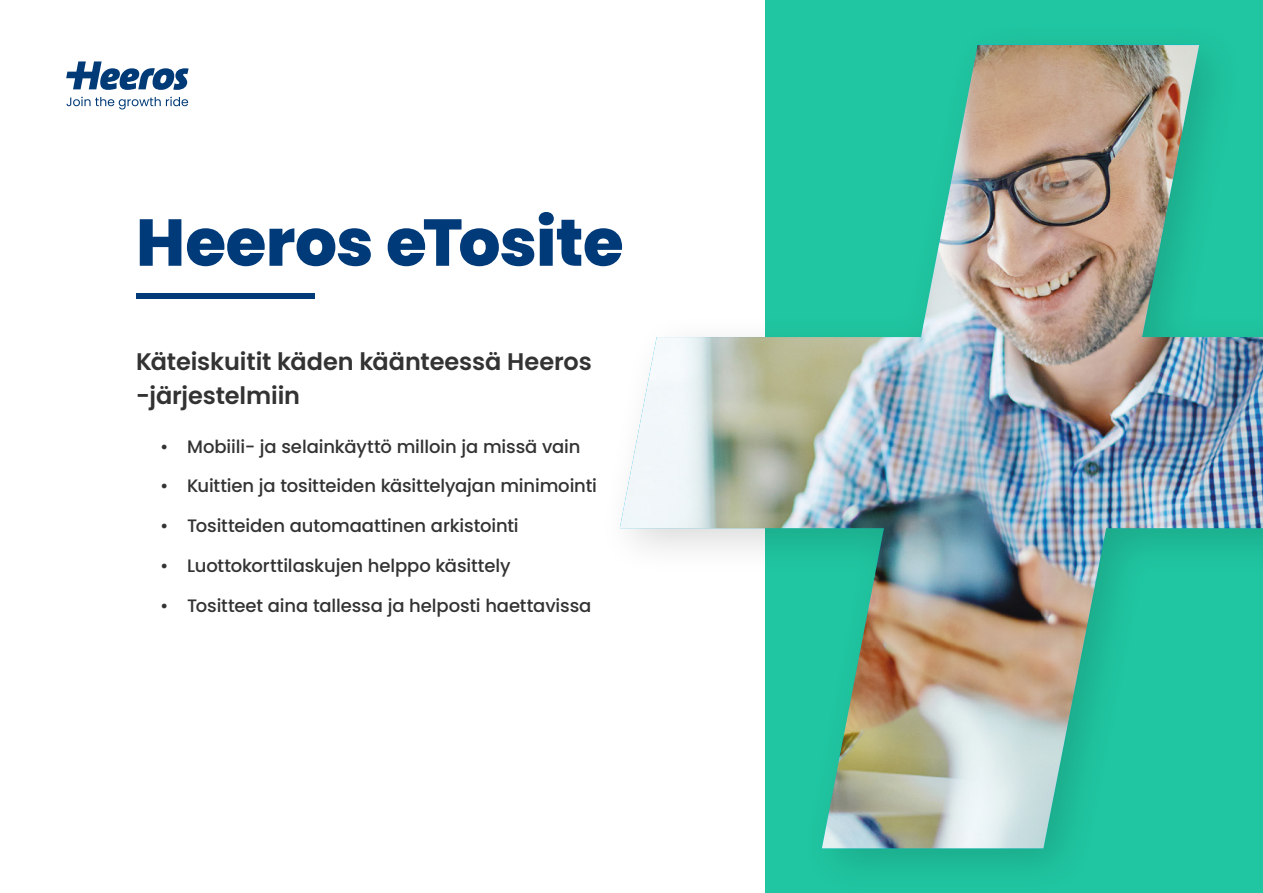
<style>
.page{position:relative;width:1263px;height:893px;background:#fff}
.page>*{position:absolute;margin:0;border:0;box-sizing:border-box;transform-origin:0 0}
.t1{font:800 66px "Poppins";letter-spacing:-.01em;color:#003a78}
.t2{font:600 24px/34.5px "Poppins";letter-spacing:-.005em;color:#333}
.t3{font:500 18px "Poppins";letter-spacing:-.005em;color:#333}
</style>
<div class="page">
<div style="left:765px;top:0;width:498px;height:893px;background:#20c6a1"></div>
<div style="left:597px;top:19px;width:666px;height:874px;background:#000;opacity:.15"></div>
<img style="left:620px;top:45px;width:643px;height:803px">
<svg style="left:66px;top:61px;width:123px;height:29px"></svg>
<svg style="left:67px;top:97px;width:121px;height:12px"></svg>
<div style="left:136px;top:293px;width:178px;height:5px;background:#003a78"></div>
<h1 class="t1" style="left:136px;top:204px;width:489px">Heeros eTosite</h1>
<h2 class="t2" style="left:136px;top:344px;width:457px">Käteiskuitit käden käänteessä Heeros -järjestelmiin</h2>
<p class="t3" style="left:160px;top:436px;width:422px">• Mobiili- ja selainkäyttö milloin ja missä vain</p>
<p class="t3" style="left:160px;top:476px;width:438px">• Kuittien ja tositteiden käsittelyajan minimointi</p>
<p class="t3" style="left:160px;top:515px;width:360px">• Tositteiden automaattinen arkistointi</p>
<p class="t3" style="left:160px;top:555px;width:352px">• Luottokorttilaskujen helppo käsittely</p>
<p class="t3" style="left:160px;top:595px;width:433px">• Tositteet aina tallessa ja helposti haettavissa</p>
</div>
